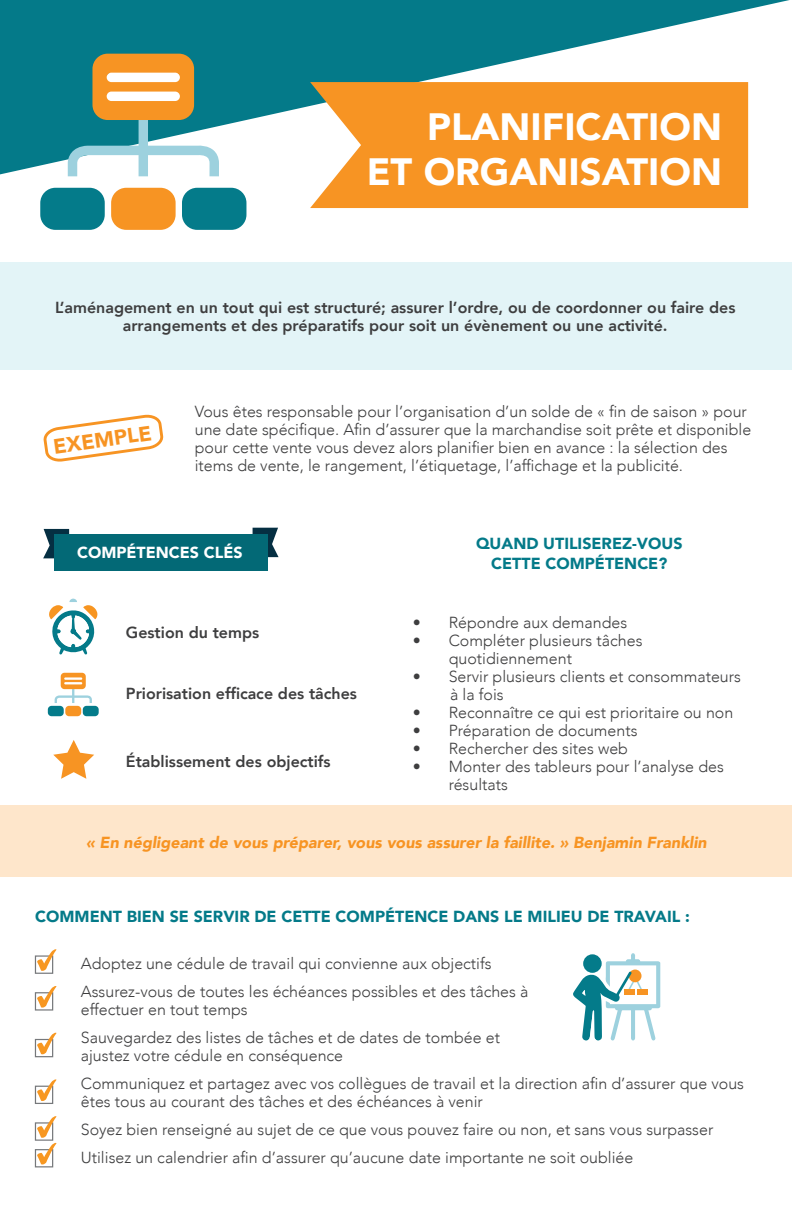
<style>
.page{position:relative;width:792px;height:1224px;background:#fff}
.page>*{position:absolute;margin:0;border:0;box-sizing:border-box;transform-origin:0 0}
.t1{font:900 38px/45.6px "Avenir";color:#fff;text-align:right}
.t2{font:900 21px "Avenir";color:#f79423}
.t3{font:300 16px/18px "Avenir";color:#3e3e3f}
.t4{font:800 16px/18px "Avenir";color:#3e3e3f;text-align:center}
.t5{font:900 16px/19.2px "Avenir";color:#047a89;text-align:center}
.t6{font:italic 900 16px "Avenir";color:#f79423}
.t7{font:900 16px "Avenir";color:#fff}
</style>
<div class="page">
<svg style="left:43px;top:414px;width:121px;height:48px"></svg>
<svg style="left:0;top:0;width:790px;height:182px;fill:#047a89"></svg>
<div style="left:0;top:806px;width:792px;height:71px;background:#fee6cb"></div>
<div style="left:0;top:262px;width:792px;height:107px;background:#e3f4f7"></div>
<div style="left:182px;top:188px;width:64px;height:42px;background:#047b8a;border-radius:15px"></div>
<div style="left:40px;top:188px;width:65px;height:42px;background:#047b8a;border-radius:15px"></div>
<div style="left:111px;top:188px;width:65px;height:42px;background:#f79423;border-radius:15px"></div>
<svg style="left:68px;top:54px;width:151px;height:122px"></svg>
<svg style="left:49px;top:599px;width:49px;height:56px"></svg>
<div style="left:83px;top:706px;width:16px;height:10px;background:#047b8a;border-radius:4px"></div>
<div style="left:48px;top:706px;width:16px;height:10px;background:#047b8a;border-radius:4px"></div>
<div style="left:65px;top:706px;width:16px;height:10px;background:#f79423;border-radius:4px"></div>
<svg style="left:55px;top:673px;width:37px;height:30px"></svg>
<svg style="left:53px;top:740px;width:41px;height:39px"></svg>
<svg style="left:573px;top:953px;width:87px;height:87px"></svg>
<div style="left:624px;top:989px;width:10px;height:6px;background:#f79423"></div>
<div style="left:637px;top:989px;width:10px;height:6px;background:#f79423"></div>
<div style="left:310px;top:82px;width:438px;height:126px;background:#f79423"></div>
<div style="left:35px;top:992px;width:18px;height:19px;background:#fff;border:1px solid #76787b"></div>
<svg style="left:37px;top:986px;width:20px;height:22px"></svg>
<svg style="left:35px;top:955px;width:18px;height:19px"></svg>
<svg style="left:37px;top:949px;width:20px;height:23px"></svg>
<svg style="left:35px;top:1039px;width:18px;height:18px"></svg>
<svg style="left:37px;top:1033px;width:20px;height:22px"></svg>
<svg style="left:35px;top:1086px;width:18px;height:18px"></svg>
<svg style="left:37px;top:1079px;width:20px;height:23px"></svg>
<svg style="left:35px;top:1122px;width:2px;height:19px"></svg>
<svg style="left:35px;top:1149px;width:18px;height:18px"></svg>
<svg style="left:37px;top:1116px;width:20px;height:49px"></svg>
<svg style="left:253px;top:528px;width:26px;height:29px"></svg>
<svg style="left:43px;top:529px;width:26px;height:29px"></svg>
<div style="left:54px;top:534px;width:214px;height:36px;background:#036976"></div>
<h1 class="t1" style="left:367px;top:103px;width:357px">PLANIFICATION<br>ET ORGANISATION</h1>
<p class="t4" style="left:55px;top:298px;width:682px">L’aménagement en un tout qui est structuré; assurer l’ordre, ou de coordonner ou faire des arrangements et des préparatifs pour soit un évènement ou une activité.</p>
<h2 class="t2" style="left:51px;top:428px;width:100px;rotate:-8deg">EXEMPLE</h2>
<p class="t3" style="left:195px;top:403px;width:558px">Vous êtes responsable pour l’organisation d’un solde de « fin de saison » pour une date spécifique. Afin d’assurer que la marchandise soit prête et disponible pour cette vente vous devez alors planifier bien en avance : la sélection des items de vente, le rangement, l’étiquetage, l’affichage et la publicité.</p>
<p class="t7" style="left:77px;top:539px;width:167px">COMPÉTENCES CLÉS</p>
<p class="t5" style="left:476px;top:534px;width:208px">QUAND UTILISEREZ-VOUS<br>CETTE COMPÉTENCE?</p>
<p class="t4" style="left:126px;top:623px;width:135px">Gestion du temps</p>
<p class="t4" style="left:126px;top:684px;width:233px">Priorisation efficace des tâches</p>
<p class="t4" style="left:126px;top:752px;width:206px">Établissement des objectifs</p>
<p class="t3" style="left:413px;top:614px;width:216px">• Répondre aux demandes</p>
<p class="t3" style="left:449px;top:632px;width:195px;text-indent:-36px">• Compléter plusieurs tâches quotidiennement</p>
<p class="t3" style="left:450px;top:668px;width:292px;text-indent:-37px">• Servir plusieurs clients et consommateurs à la fois</p>
<p class="t3" style="left:413px;top:704px;width:322px">• Reconnaître ce qui est prioritaire ou non</p>
<p class="t3" style="left:413px;top:722px;width:226px">• Préparation de documents</p>
<p class="t3" style="left:413px;top:740px;width:217px">• Rechercher des sites web</p>
<p class="t3" style="left:449px;top:758px;width:277px;text-indent:-36px">• Monter des tableurs pour l’analyse des résultats</p>
<p class="t6" style="left:86px;top:830px;width:622px">« En négligeant de vous préparer, vous vous assurer la faillite. » Benjamin Franklin</p>
<p class="t5" style="left:35px;top:906px;width:656px">COMMENT BIEN SE SERVIR DE CETTE COMPÉTENCE DANS LE MILIEU DE TRAVAIL :</p>
<p class="t3" style="left:81px;top:950px;width:449px;line-height:28px">Adoptez une cédule de travail qui convienne aux objectifs<br>Assurez-vous de toutes les échéances possibles et des tâches à</p>
<p class="t3" style="left:81px;top:996px;width:421px;line-height:28px">effectuer en tout temps<br>Sauvegardez des listes de tâches et de dates de tombée et</p>
<p class="t3" style="left:81px;top:1042px;width:665px;line-height:28px">ajustez votre cédule en conséquence<br>Communiquez et partagez avec vos collègues de travail et la direction afin d’assurer que vous</p>
<p class="t3" style="left:81px;top:1088px;width:634px;line-height:28px">êtes tous au courant des tâches et des échéances à venir<br>Soyez bien renseigné au sujet de ce que vous pouvez faire ou non, et sans vous surpasser<br>Utilisez un calendrier afin d’assurer qu’aucune date importante ne soit oubliée</p>
</div>
